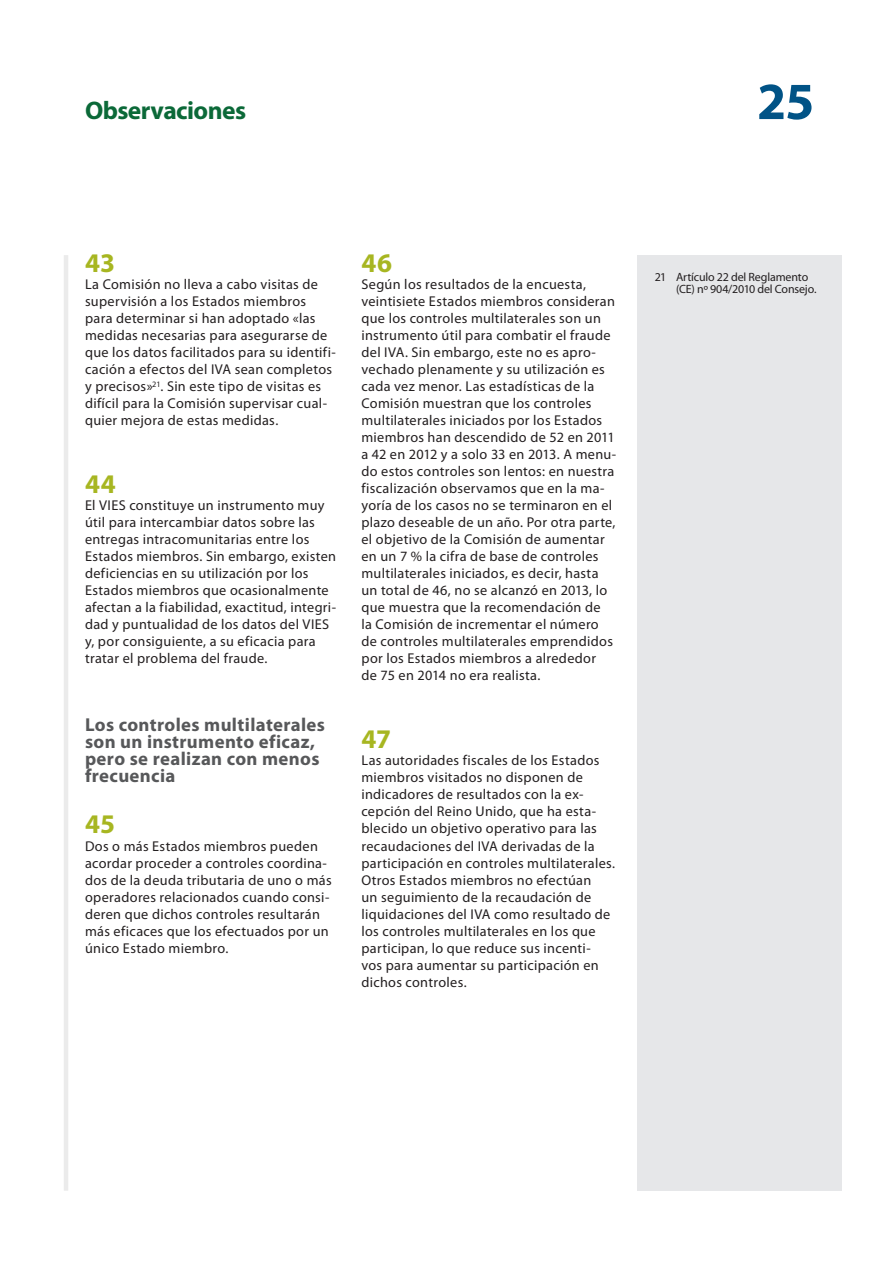
<style>
.page{position:relative;width:893px;height:1263px;background:#fff}
.page>*{position:absolute;margin:0;border:0;box-sizing:border-box;transform-origin:0 0}
.t1{font:700 52.5px "Myriad Pro";color:#015386}
.E_05_-_CHAP__1__TEXT{font:700 27px "Myriad Pro";letter-spacing:.01em;color:#a7b621}
.t2{font:700 25.5px "Myriad Pro";letter-spacing:-.025em;color:#0b6938}
.E_03_-_CHAP__TITRE_A{font:700 18.75px/17px "Myriad Pro";letter-spacing:.02em;color:#57585a}
.E_05_-_CHAP__1__TEXT-2{font:14.25px/17px "Myriad Pro";letter-spacing:.02em;color:#231f20}
.E_08_-_CHAP__FOOTNOT{font:12px/12px "Myriad Pro";letter-spacing:-.015em;color:#231f20}
</style>
<div class="page">
<hr style="left:64px;top:255px;width:4px;height:936px;background:#ebebeb">
<div style="left:638px;top:255px;width:204px;height:936px;background:#e6e7e9"></div>
<h3 class="t2" style="left:85px;top:94px;width:163px">Observaciones</h3>
<h1 class="t1" style="left:757px;top:67px;width:59px">25</h1>
<p class="E_05_-_CHAP__1__TEXT" style="left:85px;top:245px;width:32px">43</p>
<p class="E_05_-_CHAP__1__TEXT-2" style="left:85px;top:276px;width:252px">La Comisión no lleva a cabo visitas de supervisión a los Estados miembros para determinar si han adoptado «las medidas necesarias para asegurarse de que los datos facilitados para su identifi&shy;cación a efectos del IVA sean completos y precisos»<sup>21</sup>. Sin este tipo de visitas es difícil para la Comisión supervisar cual&shy;quier mejora de estas medidas.</p>
<p class="E_05_-_CHAP__1__TEXT" style="left:85px;top:467px;width:32px">44</p>
<p class="E_05_-_CHAP__1__TEXT-2" style="left:85px;top:497px;width:253px">El VIES constituye un instrumento muy útil para intercambiar datos sobre las entregas intracomunitarias entre los Estados miembros. Sin embargo, existen deficiencias en su utilización por los Estados miembros que ocasionalmente afectan a la fiabilidad, exactitud, integri&shy;dad y puntualidad de los datos del VIES y, por consiguiente, a su eficacia para tratar el problema del fraude.</p>
<p class="E_03_-_CHAP__TITRE_A" style="left:85px;top:716px;width:241px">Los controles multilaterales son un instrumento eficaz, pero se realizan con menos frecuencia</p>
<p class="E_05_-_CHAP__1__TEXT" style="left:85px;top:807px;width:32px">45</p>
<p class="E_05_-_CHAP__1__TEXT-2" style="left:85px;top:837px;width:248px">Dos o más Estados miembros pueden acordar proceder a controles coordina&shy;dos de la deuda tributaria de uno o más operadores relacionados cuando consi&shy;deren que dichos controles resultarán más eficaces que los efectuados por un único Estado miembro.</p>
<p class="E_05_-_CHAP__1__TEXT" style="left:361px;top:245px;width:32px">46</p>
<p class="E_05_-_CHAP__1__TEXT-2" style="left:361px;top:276px;width:256px">Según los resultados de la encuesta, veintisiete Estados miembros consideran que los controles multilaterales son un instrumento útil para combatir el fraude del IVA. Sin embargo, este no es apro&shy;vechado plenamente y su utilización es cada vez menor. Las estadísticas de la Comisión muestran que los controles multilaterales iniciados por los Estados miembros han descendido de 52 en 2011 a 42 en 2012 y a solo 33 en 2013. A menu&shy;do estos controles son lentos: en nuestra fiscalización observamos que en la ma&shy;yoría de los casos no se terminaron en el plazo deseable de un año. Por otra parte, el objetivo de la Comisión de aumentar en un 7 % la cifra de base de controles multilaterales iniciados, es decir, hasta un total de 46, no se alcanzó en 2013, lo que muestra que la recomendación de<br>la Comisión de incrementar el número de controles multilaterales emprendidos por los Estados miembros a alrededor<br>de 75 en 2014 no era realista.</p>
<p class="E_05_-_CHAP__1__TEXT" style="left:361px;top:722px;width:31px">47</p>
<p class="E_05_-_CHAP__1__TEXT-2" style="left:361px;top:752px;width:255px">Las autoridades fiscales de los Estados miembros visitados no disponen de indicadores de resultados con la ex&shy;cepción del Reino Unido, que ha esta&shy;blecido un objetivo operativo para las recaudaciones del IVA derivadas de la participación en controles multilaterales.<br>Otros Estados miembros no efectúan<br>un seguimiento de la recaudación de liquidaciones del IVA como resultado de los controles multilaterales en los que participan, lo que reduce sus incenti-<br>vos para aumentar su participación en dichos controles.</p>
<p class="E_08_-_CHAP__FOOTNOT" style="left:676px;top:271px;width:142px;text-indent:-21px">21 Artículo 22 del Reglamento (CE) nº 904/2010 del Consejo.</p>
</div>
